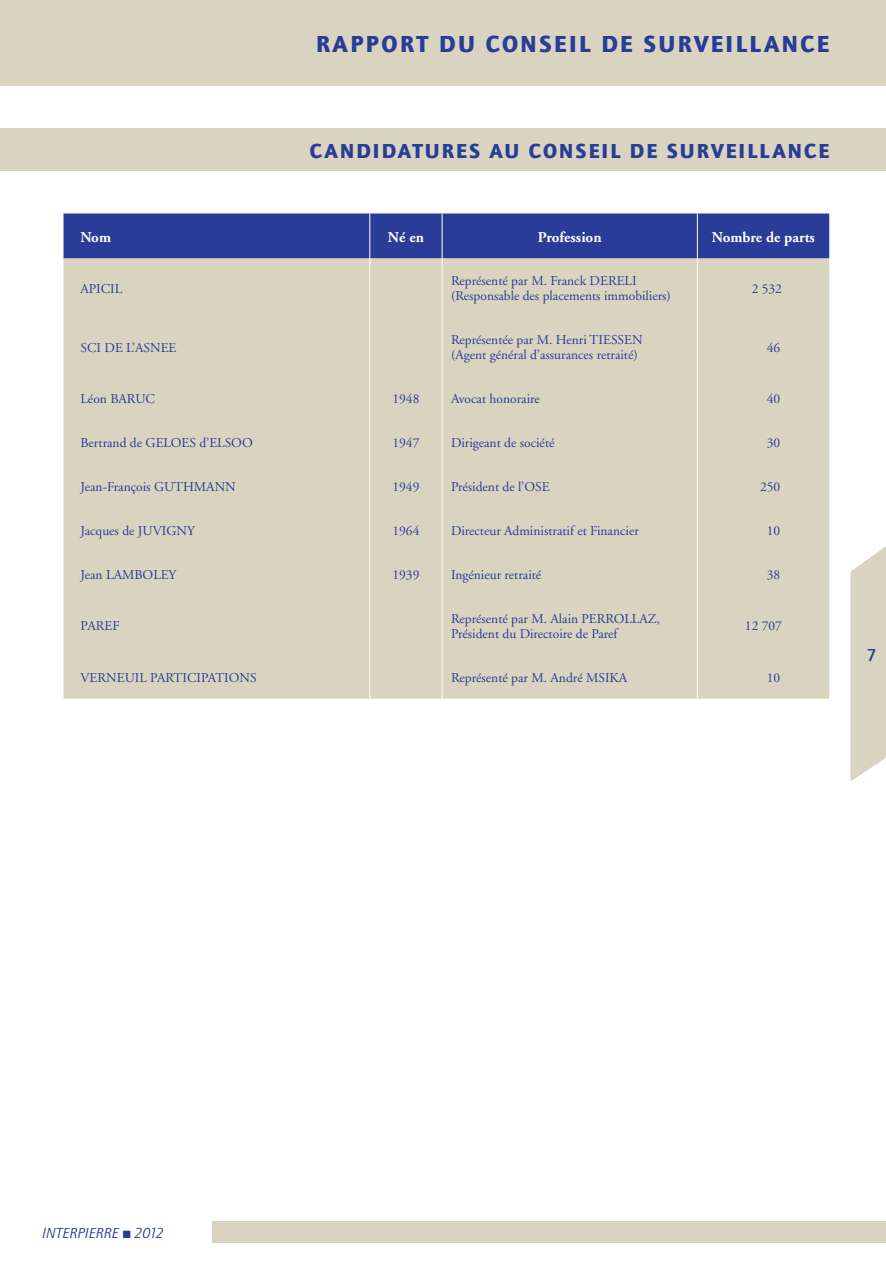
<style>
.page{position:relative;width:886px;height:1264px;background:#fff}
.page>*{position:absolute;margin:0;border:0;box-sizing:border-box;transform-origin:0 0}
.t1{font:900 24px "Quay Itc T";letter-spacing:.1em;color:#293c98}
.t2{font:900 21px "Quay Itc T";letter-spacing:.1em;color:#293c98}
.t3{font:700 18px "Quay Itc T";color:#293c98}
.t4{font:700 15px "Adobe Garamond";color:#fff}
.t5{font:italic 15px "Quay Itc T";color:#293c98}
.t6{font:13.5px/15px "Adobe Garamond";color:#293c98}
</style>
<div class="page">
<div style="left:0;top:0;width:886px;height:86px;background:#d9d4bf"></div>
<div style="left:212px;top:1221px;width:674px;height:21px;background:#d9d4bf"></div>
<svg style="left:850px;top:546px;width:36px;height:235px;background:#ddd9c7"></svg>
<div style="left:63px;top:213px;width:766px;height:45px;background:#293c98"></div>
<div style="left:63px;top:258px;width:766px;height:440px;background:#d9d4bf"></div>
<hr style="left:369px;top:213px;width:1px;height:45px;background:#fff">
<hr style="left:442px;top:213px;width:1px;height:45px;background:#fff">
<hr style="left:697px;top:213px;width:1px;height:45px;background:#fff">
<hr style="left:369px;top:258px;width:1px;height:59px;background:#fff">
<hr style="left:442px;top:258px;width:1px;height:59px;background:#fff">
<hr style="left:697px;top:258px;width:1px;height:59px;background:#fff">
<hr style="left:369px;top:317px;width:1px;height:59px;background:#fff">
<hr style="left:442px;top:317px;width:1px;height:59px;background:#fff">
<hr style="left:697px;top:317px;width:1px;height:59px;background:#fff">
<hr style="left:369px;top:376px;width:1px;height:44px;background:#fff">
<hr style="left:442px;top:376px;width:1px;height:44px;background:#fff">
<hr style="left:697px;top:376px;width:1px;height:44px;background:#fff">
<hr style="left:369px;top:420px;width:1px;height:44px;background:#fff">
<hr style="left:442px;top:420px;width:1px;height:44px;background:#fff">
<hr style="left:697px;top:420px;width:1px;height:44px;background:#fff">
<hr style="left:369px;top:464px;width:1px;height:44px;background:#fff">
<hr style="left:442px;top:464px;width:1px;height:44px;background:#fff">
<hr style="left:697px;top:464px;width:1px;height:44px;background:#fff">
<hr style="left:369px;top:508px;width:1px;height:44px;background:#fff">
<hr style="left:442px;top:508px;width:1px;height:44px;background:#fff">
<hr style="left:697px;top:508px;width:1px;height:44px;background:#fff">
<hr style="left:369px;top:552px;width:1px;height:44px;background:#fff">
<hr style="left:442px;top:552px;width:1px;height:44px;background:#fff">
<hr style="left:697px;top:552px;width:1px;height:44px;background:#fff">
<hr style="left:369px;top:596px;width:1px;height:58px;background:#fff">
<hr style="left:442px;top:596px;width:1px;height:58px;background:#fff">
<hr style="left:697px;top:596px;width:1px;height:58px;background:#fff">
<hr style="left:369px;top:654px;width:1px;height:44px;background:#fff">
<hr style="left:442px;top:654px;width:1px;height:44px;background:#fff">
<hr style="left:697px;top:654px;width:1px;height:44px;background:#fff">
<div style="left:0;top:128px;width:886px;height:43px;background:#d9d4bf"></div>
<h1 class="t1" style="left:316px;top:30px;width:514px">RAPPORT DU CONSEIL DE SURVEILLANCE</h1>
<h2 class="t2" style="left:310px;top:138px;width:521px">CANDIDATURES AU CONSEIL DE SURVEILLANCE</h2>
<p class="t4" style="left:80px;top:231px;width:32px">Nom</p>
<p class="t4" style="left:388px;top:231px;width:37px">Né en</p>
<p class="t4" style="left:538px;top:231px;width:65px">Profession</p>
<p class="t4" style="left:712px;top:231px;width:104px">Nombre de parts</p>
<p class="t6" style="left:80px;top:282px;width:43px">APICIL</p>
<p class="t6" style="left:451px;top:275px;width:221px">Représenté par M. Franck DERELI (Responsable des placements immobiliers)</p>
<p class="t6" style="left:751px;top:282px;width:32px">2 532</p>
<p class="t6" style="left:80px;top:341px;width:97px">SCI DE L’ASNEE</p>
<p class="t6" style="left:451px;top:334px;width:193px">Représentée par M. Henri TIESSEN (Agent général d’assurances retraité)</p>
<p class="t6" style="left:766px;top:341px;width:15px">46</p>
<p class="t6" style="left:80px;top:392px;width:76px">Léon BARUC</p>
<p class="t6" style="left:392px;top:392px;width:28px">1948</p>
<p class="t6" style="left:451px;top:392px;width:90px">Avocat honoraire</p>
<p class="t6" style="left:766px;top:392px;width:15px">40</p>
<p class="t6" style="left:80px;top:436px;width:174px">Bertrand de GELOES d’ELSOO</p>
<p class="t6" style="left:392px;top:436px;width:28px">1947</p>
<p class="t6" style="left:451px;top:436px;width:105px">Dirigeant de société</p>
<p class="t6" style="left:766px;top:436px;width:15px">30</p>
<p class="t6" style="left:80px;top:480px;width:157px">Jean-François GUTHMANN</p>
<p class="t6" style="left:392px;top:480px;width:28px">1949</p>
<p class="t6" style="left:451px;top:480px;width:100px">Président de l’OSE</p>
<p class="t6" style="left:760px;top:480px;width:22px">250</p>
<p class="t6" style="left:80px;top:524px;width:116px">Jacques de JUVIGNY</p>
<p class="t6" style="left:392px;top:524px;width:28px">1964</p>
<p class="t6" style="left:451px;top:524px;width:189px">Directeur Administratif et Financier</p>
<p class="t6" style="left:766px;top:524px;width:15px">10</p>
<p class="t6" style="left:80px;top:568px;width:97px">Jean LAMBOLEY</p>
<p class="t6" style="left:392px;top:568px;width:28px">1939</p>
<p class="t6" style="left:451px;top:568px;width:92px">Ingénieur retraité</p>
<p class="t6" style="left:766px;top:568px;width:15px">38</p>
<p class="t6" style="left:80px;top:619px;width:41px">PAREF</p>
<p class="t6" style="left:451px;top:612px;width:210px">Représenté par M. Alain PERROLLAZ,<br>Président du Directoire de Paref</p>
<p class="t6" style="left:745px;top:619px;width:39px">12 707</p>
<p class="t6" style="left:80px;top:671px;width:178px">VERNEUIL PARTICIPATIONS</p>
<p class="t6" style="left:451px;top:671px;width:178px">Représenté par M. André MSIKA</p>
<p class="t6" style="left:767px;top:671px;width:15px">10</p>
<h3 class="t3" style="left:866px;top:646px;width:11px">7</h3>
<p class="t5" style="left:42px;top:1224px;width:123px">INTERPIERRE ■ 2012</p>
</div>
